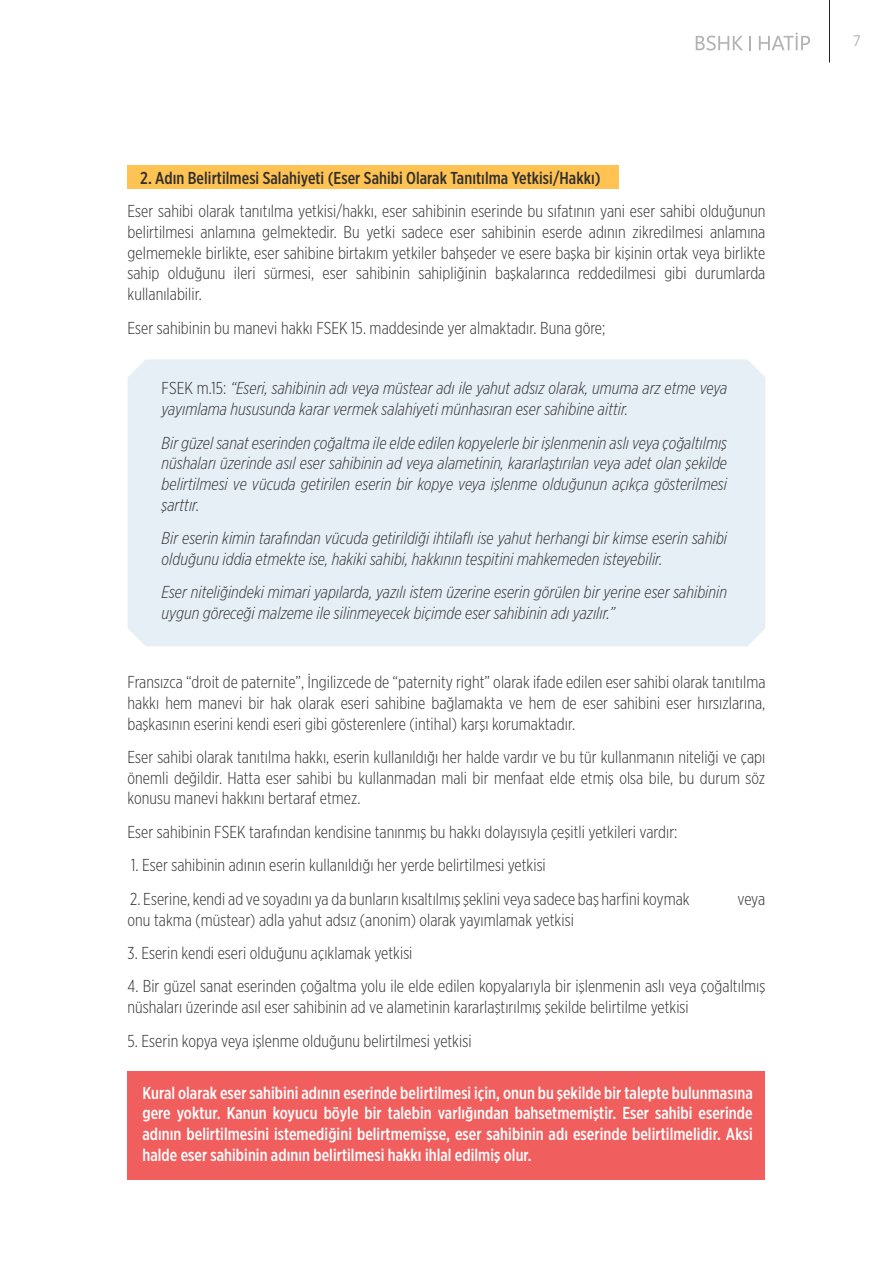
<style>
.page{position:relative;width:893px;height:1263px;background:#fff}
.page>*{position:absolute;margin:0;border:0;box-sizing:border-box;transform-origin:0 0}
.ana_metin{font:300 17.25px/20.7px "Gotham X Narrow";letter-spacing:.005em;color:#312f30;text-align:justify}
.ana_metin-2{font:italic 300 17.25px/20.7px "Gotham X Narrow";letter-spacing:.005em;color:#312f30}
.ana_metin-3{font:500 17.25px/20.7px "Gotham X Narrow";letter-spacing:.005em;color:#fff;text-align:justify}
.ana_metin-4{font:500 17.25px "Gotham X Narrow";letter-spacing:.005em;color:#312f30}
.t1{font:300 15px "Gotham Narrow";color:#939296}
.s1{font-style:normal}
</style>
<div class="page">
<svg style="left:696px;top:36px;width:47px;height:14px"></svg>
<svg style="left:759px;top:33px;width:51px;height:17px"></svg>
<svg style="left:749px;top:36px;width:1px;height:14px"></svg>
<hr style="left:829px;top:0;width:1px;height:62px;background:#231f20">
<div style="left:128px;top:1071px;width:637px;height:109px;background:#f05e5e"></div>
<div style="left:128px;top:359px;width:637px;height:287px;background:#e6eff6"></div>
<div style="left:128px;top:166px;width:491px;height:23px;background:#fec352"></div>
<p class="ana_metin-4" style="left:140px;top:167px;width:462px">2. Adın Belirtilmesi Salahiyeti (Eser Sahibi Olarak Tanıtılma Yetkisi/Hakkı)</p>
<p class="ana_metin" style="left:128px;top:201px;width:639px">Eser sahibi olarak tanıtılma yetkisi/hakkı, eser sahibinin eserinde bu sıfatının yani eser sahibi olduğunun belirtilmesi anlamına gelmektedir. Bu yetki sadece eser sahibinin eserde adının zikredilmesi anlamına gelmemekle birlikte, eser sahibine birtakım yetkiler bahşeder ve esere başka bir kişinin ortak veya birlikte sahip olduğunu ileri sürmesi, eser sahibinin sahipliğinin başkalarınca reddedilmesi gibi durumlarda kullanılabilir.</p>
<p class="ana_metin" style="left:128px;top:317px;width:479px">Eser sahibinin bu manevi hakkı FSEK 15. maddesinde yer almaktadır. Buna göre;</p>
<p class="ana_metin-2" style="left:162px;top:378px;width:567px"><span class="s1">FSEK m.15:</span> “Eseri, sahibinin adı veya müstear adı ile yahut adsız olarak, umuma arz etme veya yayımlama hususunda karar vermek salahiyeti münhasıran eser sahibine aittir.</p>
<p class="ana_metin-2" style="left:162px;top:432px;width:567px;text-align:justify">Bir güzel sanat eserinden çoğaltma ile elde edilen kopyelerle bir işlenmenin aslı veya çoğaltılmış nüshaları üzerinde asıl eser sahibinin ad veya alametinin, kararlaştırılan veya adet olan şekilde belirtilmesi ve vücuda getirilen eserin bir kopye veya işlenme olduğunun açıkça gösterilmesi şarttır.</p>
<p class="ana_metin-2" style="left:162px;top:527px;width:567px">Bir eserin kimin tarafından vücuda getirildiği ihtilaflı ise yahut herhangi bir kimse eserin sahibi olduğunu iddia etmekte ise, hakiki sahibi, hakkının tespitini mahkemeden isteyebilir.</p>
<p class="ana_metin-2" style="left:162px;top:581px;width:567px">Eser niteliğindeki mimari yapılarda, yazılı istem üzerine eserin görülen bir yerine eser sahibinin uygun göreceği malzeme ile silinmeyecek biçimde eser sahibinin adı yazılır.”</p>
<p class="ana_metin" style="left:128px;top:671px;width:639px">Fransızca “droit de paternite”, İngilizcede de “paternity right” olarak ifade edilen eser sahibi olarak tanıtılma hakkı hem manevi bir hak olarak eseri sahibine bağlamakta ve hem de eser sahibini eser hırsızlarına, başkasının eserini kendi eseri gibi gösterenlere (intihal) karşı korumaktadır.</p>
<p class="ana_metin" style="left:128px;top:746px;width:639px">Eser sahibi olarak tanıtılma hakkı, eserin kullanıldığı her halde vardır ve bu tür kullanmanın niteliği ve çapı önemli değildir. Hatta eser sahibi bu kullanmadan mali bir menfaat elde etmiş olsa bile, bu durum söz konusu manevi hakkını bertaraf etmez.</p>
<p class="ana_metin" style="left:128px;top:821px;width:551px">Eser sahibinin FSEK tarafından kendisine tanınmış bu hakkı dolayısıyla çeşitli yetkileri vardır:</p>
<p class="ana_metin" style="left:131px;top:855px;width:416px">1. Eser sahibinin adının eserin kullanıldığı her yerde belirtilmesi yetkisi</p>
<p class="ana_metin" style="left:130px;top:888px;width:561px">2. Eserine, kendi ad ve soyadını ya da bunların kısaltılmış şeklini veya sadece baş harfini koymak</p>
<p class="ana_metin" style="left:737px;top:888px;width:29px">veya</p>
<p class="ana_metin" style="left:128px;top:909px;width:448px">onu takma (müstear) adla yahut adsız (anonim) olarak yayımlamak yetkisi</p>
<p class="ana_metin" style="left:128px;top:942px;width:286px">3. Eserin kendi eseri olduğunu açıklamak yetkisi</p>
<p class="ana_metin" style="left:128px;top:976px;width:639px">4. Bir güzel sanat eserinden çoğaltma yolu ile elde edilen kopyalarıyla bir işlenmenin aslı veya çoğaltılmış nüshaları üzerinde asıl eser sahibinin ad ve alametinin kararlaştırılmış şekilde belirtilme yetkisi</p>
<p class="ana_metin" style="left:128px;top:1030px;width:345px">5. Eserin kopya veya işlenme olduğunu belirtilmesi yetkisi</p>
<p class="ana_metin-3" style="left:142px;top:1082px;width:612px">Kural olarak eser sahibini adının eserinde belirtilmesi için, onun bu şekilde bir talepte bulunmasına gere yoktur. Kanun koyucu böyle bir talebin varlığından bahsetmemiştir. Eser sahibi eserinde adının belirtilmesini istemediğini belirtmemişse, eser sahibinin adı eserinde belirtilmelidir. Aksi halde eser sahibinin adının belirtilmesi hakkı ihlal edilmiş olur.</p>
<p class="t1" style="left:853px;top:32px;width:9px">7</p>
</div>
